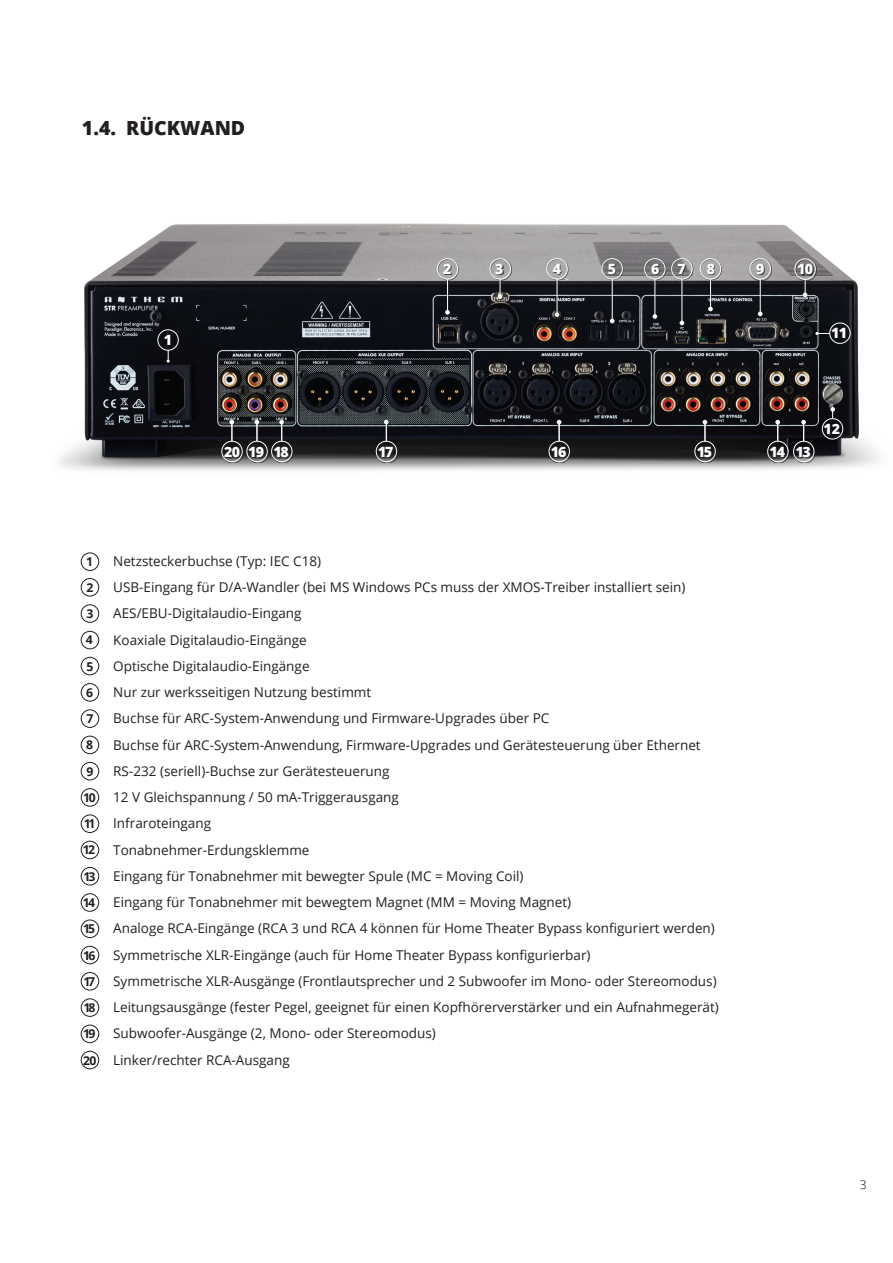
<style>
.page{position:relative;width:893px;height:1263px;background:#fff}
.page>*{position:absolute;margin:0;border:0;box-sizing:border-box;transform-origin:0 0}
.t1{font:800 19.5px "Open Sans";color:#231f20}
.t2{font:800 14.25px "Open Sans";letter-spacing:-.08em;color:#fff}
.t3{font:13.5px/26.2px "Open Sans";color:#231f20}
.t4{font:700 12.15px/26.2px "Open Sans";letter-spacing:-.14em;color:#231f20}
.t5{font:300 12px "Open Sans";color:#040503}
</style>
<div class="page">
<img style="left:59px;top:223px;width:820px;height:248px">
<div style="left:157px;top:329px;width:22px;height:22px;border:1px solid #fff;border-radius:50%"></div>
<div style="left:81px;top:553px;width:18px;height:18px;border:1px solid #231f20;border-radius:50%"></div>
<div style="left:822px;top:418px;width:21px;height:21px;border:1px solid #fff;border-radius:50%"></div>
<div style="left:81px;top:578px;width:18px;height:18px;border:1px solid #231f20;border-radius:50%"></div>
<div style="left:81px;top:604px;width:18px;height:19px;border:1px solid #231f20;border-radius:50%"></div>
<div style="left:81px;top:657px;width:18px;height:18px;border:1px solid #231f20;border-radius:50%"></div>
<div style="left:81px;top:631px;width:18px;height:18px;border:1px solid #231f20;border-radius:50%"></div>
<div style="left:81px;top:683px;width:18px;height:18px;border:1px solid #231f20;border-radius:50%"></div>
<div style="left:81px;top:710px;width:18px;height:18px;border:1px solid #231f20;border-radius:50%"></div>
<div style="left:81px;top:736px;width:18px;height:18px;border:1px solid #231f20;border-radius:50%"></div>
<div style="left:81px;top:762px;width:18px;height:18px;border:1px solid #231f20;border-radius:50%"></div>
<div style="left:81px;top:788px;width:18px;height:18px;border:1px solid #231f20;border-radius:50%"></div>
<div style="left:81px;top:815px;width:18px;height:18px;border:1px solid #231f20;border-radius:50%"></div>
<div style="left:81px;top:841px;width:18px;height:18px;border:1px solid #231f20;border-radius:50%"></div>
<div style="left:81px;top:867px;width:18px;height:18px;border:1px solid #231f20;border-radius:50%"></div>
<div style="left:81px;top:893px;width:18px;height:18px;border:1px solid #231f20;border-radius:50%"></div>
<div style="left:81px;top:920px;width:18px;height:18px;border:1px solid #231f20;border-radius:50%"></div>
<div style="left:81px;top:946px;width:18px;height:18px;border:1px solid #231f20;border-radius:50%"></div>
<div style="left:81px;top:972px;width:18px;height:18px;border:1px solid #231f20;border-radius:50%"></div>
<div style="left:81px;top:998px;width:18px;height:18px;border:1px solid #231f20;border-radius:50%"></div>
<div style="left:81px;top:1025px;width:18px;height:18px;border:1px solid #231f20;border-radius:50%"></div>
<div style="left:81px;top:1051px;width:18px;height:18px;border:1px solid #231f20;border-radius:50%"></div>
<div style="left:438px;top:259px;width:21px;height:56px;background:#231f20;opacity:.75"></div>
<div style="left:437px;top:258px;width:21px;height:21px;border:1px solid #fff;border-radius:50%"></div>
<hr style="left:447px;top:279px;width:1px;height:32px;background:#fff">
<svg style="left:445px;top:310px;width:5px;height:5px"></svg>
<div style="left:490px;top:259px;width:22px;height:41px;background:#231f20;opacity:.75"></div>
<div style="left:490px;top:258px;width:21px;height:21px;border:1px solid #fff;border-radius:50%"></div>
<svg style="left:498px;top:279px;width:4px;height:20px"></svg>
<div style="left:547px;top:259px;width:21px;height:59px;background:#231f20;opacity:.75"></div>
<div style="left:546px;top:258px;width:22px;height:21px;border:1px solid #fff;border-radius:50%"></div>
<hr style="left:557px;top:279px;width:1px;height:35px;background:#fff">
<svg style="left:555px;top:312px;width:4px;height:5px"></svg>
<div style="left:602px;top:259px;width:22px;height:65px;background:#231f20;opacity:.75"></div>
<div style="left:602px;top:258px;width:21px;height:21px;border:1px solid #fff;border-radius:50%"></div>
<hr style="left:612px;top:279px;width:1px;height:41px;background:#fff">
<svg style="left:610px;top:319px;width:4px;height:4px"></svg>
<div style="left:645px;top:259px;width:21px;height:61px;background:#231f20;opacity:.75"></div>
<div style="left:644px;top:258px;width:21px;height:21px;border:1px solid #fff;border-radius:50%"></div>
<hr style="left:654px;top:279px;width:1px;height:37px;background:#fff">
<svg style="left:652px;top:314px;width:5px;height:5px"></svg>
<div style="left:672px;top:259px;width:21px;height:67px;background:#231f20;opacity:.75"></div>
<div style="left:671px;top:258px;width:21px;height:21px;border:1px solid #fff;border-radius:50%"></div>
<hr style="left:682px;top:279px;width:1px;height:43px;background:#fff">
<svg style="left:680px;top:321px;width:4px;height:4px"></svg>
<div style="left:829px;top:323px;width:21px;height:21px;border:1px solid #fff;border-radius:50%"></div>
<svg style="left:830px;top:407px;width:5px;height:11px"></svg>
<div style="left:794px;top:420px;width:21px;height:43px;background:#231f20;opacity:.75"></div>
<div style="left:793px;top:441px;width:21px;height:21px;border:1px solid #fff;border-radius:50%"></div>
<svg style="left:801px;top:420px;width:5px;height:21px"></svg>
<div style="left:768px;top:420px;width:21px;height:43px;background:#231f20;opacity:.75"></div>
<div style="left:767px;top:441px;width:21px;height:21px;border:1px solid #fff;border-radius:50%"></div>
<svg style="left:775px;top:420px;width:5px;height:21px"></svg>
<div style="left:695px;top:420px;width:21px;height:43px;background:#231f20;opacity:.75"></div>
<div style="left:694px;top:441px;width:22px;height:21px;border:1px solid #fff;border-radius:50%"></div>
<svg style="left:703px;top:420px;width:4px;height:21px"></svg>
<div style="left:549px;top:420px;width:22px;height:43px;background:#231f20;opacity:.75"></div>
<div style="left:549px;top:441px;width:21px;height:21px;border:1px solid #fff;border-radius:50%"></div>
<svg style="left:557px;top:420px;width:4px;height:21px"></svg>
<div style="left:377px;top:420px;width:21px;height:43px;background:#231f20;opacity:.75"></div>
<div style="left:376px;top:441px;width:21px;height:21px;border:1px solid #fff;border-radius:50%"></div>
<svg style="left:384px;top:420px;width:5px;height:21px"></svg>
<div style="left:272px;top:420px;width:21px;height:43px;background:#231f20;opacity:.75"></div>
<div style="left:271px;top:441px;width:21px;height:21px;border:1px solid #fff;border-radius:50%"></div>
<svg style="left:279px;top:420px;width:5px;height:21px"></svg>
<div style="left:247px;top:420px;width:22px;height:43px;background:#231f20;opacity:.75"></div>
<div style="left:246px;top:441px;width:22px;height:21px;border:1px solid #fff;border-radius:50%"></div>
<svg style="left:255px;top:420px;width:4px;height:21px"></svg>
<div style="left:222px;top:420px;width:21px;height:43px;background:#231f20;opacity:.75"></div>
<div style="left:221px;top:441px;width:22px;height:21px;border:1px solid #fff;border-radius:50%"></div>
<svg style="left:230px;top:420px;width:4px;height:21px"></svg>
<div style="left:701px;top:259px;width:21px;height:53px;background:#231f20;opacity:.75"></div>
<div style="left:700px;top:258px;width:21px;height:21px;border:1px solid #fff;border-radius:50%"></div>
<svg style="left:708px;top:279px;width:5px;height:32px"></svg>
<div style="left:750px;top:259px;width:21px;height:21px;background:#231f20;opacity:.75"></div>
<div style="left:750px;top:258px;width:21px;height:21px;border:1px solid #fff;border-radius:50%"></div>
<div style="left:757px;top:265px;width:8px;height:10px;background:#231f20;opacity:.75"></div>
<div style="left:758px;top:280px;width:5px;height:37px;background:#231f20;opacity:.75"></div>
<hr style="left:760px;top:279px;width:1px;height:34px;background:#fff">
<svg style="left:758px;top:311px;width:4px;height:5px"></svg>
<svg style="left:815px;top:332px;width:15px;height:3px"></svg>
<svg style="left:167px;top:350px;width:3px;height:13px"></svg>
<svg style="left:803px;top:280px;width:4px;height:17px"></svg>
<div style="left:795px;top:259px;width:22px;height:21px;background:#231f20;opacity:.75"></div>
<div style="left:794px;top:258px;width:22px;height:22px;border:1px solid #fff;border-radius:50%"></div>
<h1 class="t1" style="left:82px;top:114px;width:165px">1.4. RÜCKWAND</h1>
<p class="t2" style="left:164px;top:330px;width:10px">1</p>
<p class="t2" style="left:443px;top:259px;width:10px">2</p>
<p class="t2" style="left:495px;top:259px;width:10px">3</p>
<p class="t2" style="left:553px;top:259px;width:10px">4</p>
<p class="t2" style="left:608px;top:259px;width:10px">5</p>
<p class="t2" style="left:651px;top:259px;width:10px">6</p>
<p class="t2" style="left:678px;top:259px;width:10px">7</p>
<p class="t2" style="left:707px;top:259px;width:10px">8</p>
<p class="t2" style="left:756px;top:259px;width:10px">9</p>
<p class="t2" style="left:797px;top:259px;width:17px">10</p>
<p class="t2" style="left:831px;top:323px;width:18px">11</p>
<p class="t2" style="left:224px;top:441px;width:66px">20 19 18</p>
<p class="t2" style="left:378px;top:441px;width:17px">17</p>
<p class="t2" style="left:551px;top:441px;width:17px">16</p>
<p class="t2" style="left:697px;top:441px;width:17px">15</p>
<p class="t2" style="left:769px;top:441px;width:43px">14 13</p>
<p class="t2" style="left:824px;top:419px;width:18px">12</p>
<p class="t4" style="left:86px;top:548px;width:8px">1</p>
<p class="t4" style="left:86px;top:574px;width:9px">2<br>3</p>
<p class="t4" style="left:86px;top:626px;width:8px">4</p>
<p class="t4" style="left:87px;top:653px;width:8px">5</p>
<p class="t4" style="left:83px;top:679px;width:15px;text-align:center">6<br>7<br>8<br>9<br>10<br>11<br>12<br>13<br>14<br>15<br>16<br>17<br>18<br>19<br>20</p>
<p class="t3" style="left:113px;top:547px;width:607px">Netzsteckerbuchse (Typ: IEC C18)<br>USB-Eingang für D/A-Wandler (bei MS Windows PCs muss der XMOS-Treiber installiert sein)<br>AES/EBU-Digitalaudio-Eingang<br>Koaxiale Digitalaudio-Eingänge<br>Optische Digitalaudio-Eingänge<br>Nur zur werksseitigen Nutzung bestimmt<br>Buchse für ARC-System-Anwendung und Firmware-Upgrades über PC<br>Buchse für ARC-System-Anwendung, Firmware-Upgrades und Gerätesteuerung über Ethernet RS-232 (seriell)-Buchse zur Gerätesteuerung<br>12 V Gleichspannung / 50 mA-Triggerausgang<br>Infraroteingang<br>Tonabnehmer-Erdungsklemme<br>Eingang für Tonabnehmer mit bewegter Spule (MC = Moving Coil)<br>Eingang für Tonabnehmer mit bewegtem Magnet (MM = Moving Magnet)<br>Analoge RCA-Eingänge (RCA 3 und RCA 4 können für Home Theater Bypass konfiguriert werden)<br>Symmetrische XLR-Eingänge (auch für Home Theater Bypass konfigurierbar)<br>Symmetrische XLR-Ausgänge (Frontlautsprecher und 2 Subwoofer im Mono- oder Stereomodus)<br>Leitungsausgänge (fester Pegel, geeignet für einen Kopfhörerverstärker und ein Aufnahmegerät)<br>Subwoofer-Ausgänge (2, Mono- oder Stereomodus)<br>Linker/rechter RCA-Ausgang</p>
<p class="t5" style="left:860px;top:1176px;width:8px">3</p>
</div>
